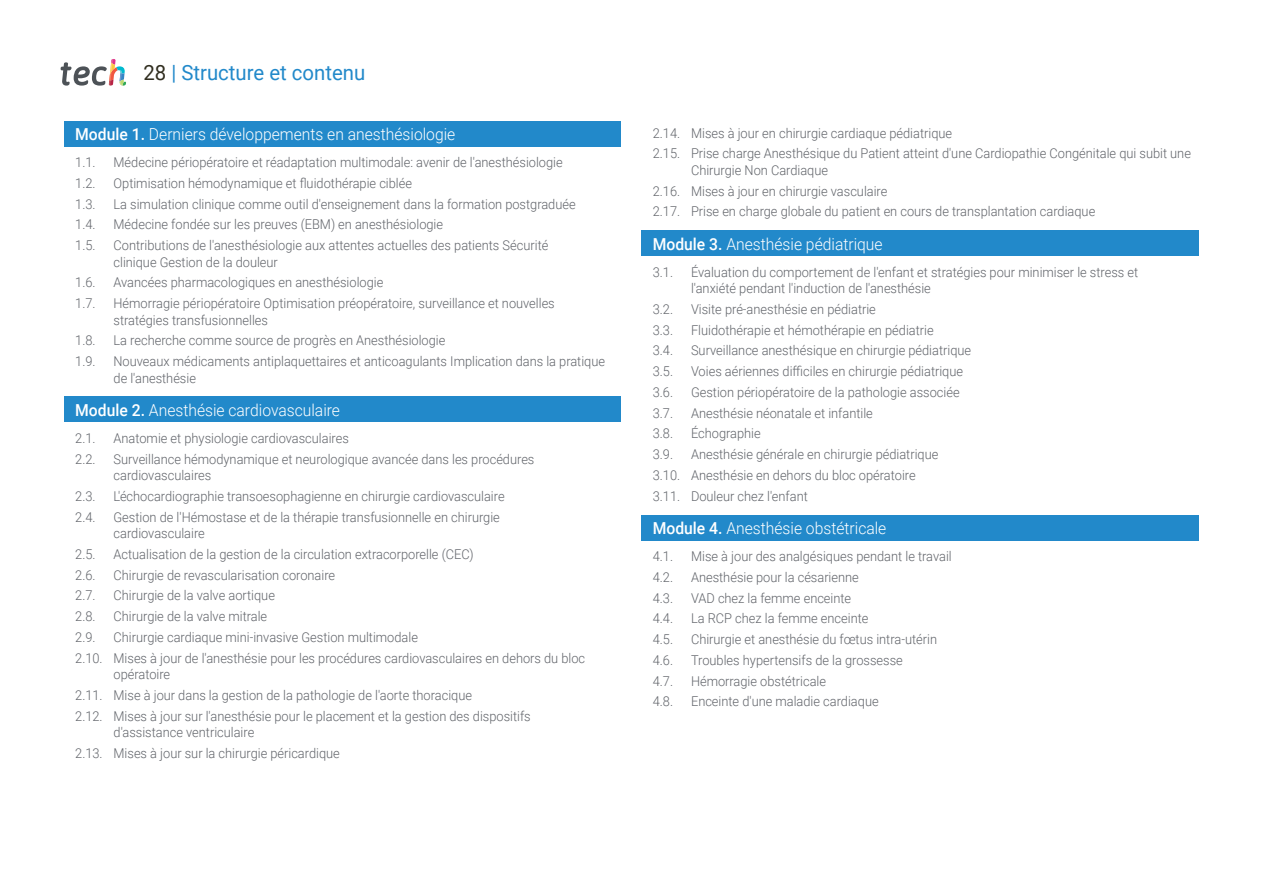
<style>
.page{position:relative;width:1263px;height:893px;background:#fff}
.page>*{position:absolute;margin:0;border:0;box-sizing:border-box;transform-origin:0 0}
.t1{font:21px "Roboto";color:#2289ca}
.t2{font:300 16.5px "Roboto";color:#fff;scale:.95 1}
.t3{font:300 13.5px/20.7px "Roboto";color:#61646a;scale:.95 1}
.s1{color:#312e20}
.s2{font-weight:500}
</style>
<div class="page">
<svg style="left:61px;top:59px;width:65px;height:27px"></svg>
<div style="left:64px;top:121px;width:557px;height:25px;background:#2289ca"></div>
<div style="left:64px;top:397px;width:557px;height:25px;background:#2289ca"></div>
<div style="left:642px;top:231px;width:557px;height:25px;background:#2289ca"></div>
<div style="left:642px;top:515px;width:557px;height:25px;background:#2289ca"></div>
<h1 class="t1" style="left:144px;top:57px;width:223px"><span class="s1">28</span> | Structure et contenu</h1>
<p class="t2" style="left:75px;top:123px;width:402px"><span class="s2">Module 1.</span> Derniers développements en anesthésiologie</p>
<p class="t3" style="left:75px;top:151px;width:23px">1.1.</p>
<p class="t3" style="left:114px;top:151px;width:474px">Médecine périopératoire et réadaptation multimodale: avenir de l'anesthésiologie</p>
<p class="t3" style="left:75px;top:172px;width:23px">1.2.</p>
<p class="t3" style="left:114px;top:172px;width:316px">Optimisation hémodynamique et fluidothérapie ciblée</p>
<p class="t3" style="left:75px;top:193px;width:23px">1.3.</p>
<p class="t3" style="left:114px;top:193px;width:488px">La simulation clinique comme outil d'enseignement dans la formation postgraduée</p>
<p class="t3" style="left:75px;top:214px;width:23px">1.4.</p>
<p class="t3" style="left:114px;top:214px;width:348px">Médecine fondée sur les preuves (EBM) en anesthésiologie</p>
<p class="t3" style="left:75px;top:234px;width:23px">1.5.</p>
<p class="t3" style="left:114px;top:237px;width:459px;line-height:16.5px">Contributions de l'anesthésiologie aux attentes actuelles des patients Sécurité clinique Gestion de la douleur</p>
<p class="t3" style="left:75px;top:272px;width:23px">1.6.</p>
<p class="t3" style="left:114px;top:272px;width:286px">Avancées pharmacologiques en anesthésiologie</p>
<p class="t3" style="left:75px;top:292px;width:23px">1.7.</p>
<p class="t3" style="left:114px;top:295px;width:466px;line-height:16.5px">Hémorragie périopératoire Optimisation préopératoire, surveillance et nouvelles stratégies transfusionnelles</p>
<p class="t3" style="left:75px;top:330px;width:23px">1.8.</p>
<p class="t3" style="left:114px;top:330px;width:351px">La recherche comme source de progrès en Anesthésiologie</p>
<p class="t3" style="left:75px;top:350px;width:23px">1.9.</p>
<p class="t3" style="left:114px;top:353px;width:519px;line-height:16.5px">Nouveaux médicaments antiplaquettaires et anticoagulants Implication dans la pratique de l'anesthésie</p>
<p class="t2" style="left:75px;top:398px;width:280px"><span class="s2">Module 2.</span> Anesthésie cardiovasculaire</p>
<p class="t3" style="left:75px;top:427px;width:23px">2.1.</p>
<p class="t3" style="left:114px;top:427px;width:249px">Anatomie et physiologie cardiovasculaires</p>
<p class="t3" style="left:75px;top:448px;width:23px">2.2.</p>
<p class="t3" style="left:114px;top:450px;width:445px;line-height:16.5px">Surveillance hémodynamique et neurologique avancée dans les procédures cardiovasculaires</p>
<p class="t3" style="left:75px;top:485px;width:23px">2.3.</p>
<p class="t3" style="left:114px;top:485px;width:413px">L'échocardiographie transoesophagienne en chirurgie cardiovasculaire</p>
<p class="t3" style="left:75px;top:506px;width:23px">2.4.</p>
<p class="t3" style="left:114px;top:508px;width:408px;line-height:16.5px">Gestion de l'Hémostase et de la thérapie transfusionnelle en chirurgie cardiovasculaire</p>
<p class="t3" style="left:75px;top:543px;width:23px">2.5.</p>
<p class="t3" style="left:114px;top:543px;width:381px">Actualisation de la gestion de la circulation extracorporelle (CEC)</p>
<p class="t3" style="left:75px;top:564px;width:23px">2.6.</p>
<p class="t3" style="left:114px;top:564px;width:235px">Chirurgie de revascularisation coronaire</p>
<p class="t3" style="left:75px;top:585px;width:23px">2.7.</p>
<p class="t3" style="left:114px;top:585px;width:171px">Chirurgie de la valve aortique</p>
<p class="t3" style="left:75px;top:605px;width:23px">2.8.</p>
<p class="t3" style="left:114px;top:605px;width:163px">Chirurgie de la valve mitrale</p>
<p class="t3" style="left:75px;top:626px;width:23px">2.9.</p>
<p class="t3" style="left:75px;top:626px;width:538px;text-indent:38px">Chirurgie cardiaque mini-invasive Gestion multimodale<br>2.10. Mises à jour de l'anesthésie pour les procédures cardiovasculaires en dehors du bloc</p>
<p class="t3" style="left:75px;top:663px;width:481px;text-indent:38px">opératoire<br>2.11. Mise à jour dans la gestion de la pathologie de l'aorte thoracique<br>2.12. Mises à jour sur l'anesthésie pour le placement et la gestion des dispositifs</p>
<p class="t3" style="left:75px;top:721px;width:280px;text-indent:38px">d'assistance ventriculaire<br>2.13. Mises à jour sur la chirurgie péricardique</p>
<p class="t3" style="left:653px;top:122px;width:568px">2.14. Mises à jour en chirurgie cardiaque pédiatrique<br>2.15. Prise charge Anesthésique du Patient atteint d'une Cardiopathie Congénitale qui subit une</p>
<p class="t3" style="left:653px;top:159px;width:467px;text-indent:38px">Chirurgie Non Cardiaque<br>2.16. Mises à jour en chirurgie vasculaire<br>2.17. Prise en charge globale du patient en cours de transplantation cardiaque</p>
<p class="t2" style="left:653px;top:232px;width:243px"><span class="s2">Module 3.</span> Anesthésie pédiatrique</p>
<p class="t3" style="left:653px;top:261px;width:23px">3.1.</p>
<p class="t3" style="left:691px;top:263px;width:472px;line-height:16.5px">Évaluation du comportement de l'enfant et stratégies pour minimiser le stress et l'anxiété pendant l'induction de l'anesthésie</p>
<p class="t3" style="left:653px;top:298px;width:23px">3.2.</p>
<p class="t3" style="left:691px;top:298px;width:196px">Visite pré-anesthésie en pédiatrie</p>
<p class="t3" style="left:653px;top:319px;width:23px">3.3.</p>
<p class="t3" style="left:691px;top:319px;width:257px">Fluidothérapie et hémothérapie en pédiatrie</p>
<p class="t3" style="left:653px;top:340px;width:23px">3.4.</p>
<p class="t3" style="left:691px;top:340px;width:296px">Surveillance anesthésique en chirurgie pédiatrique</p>
<p class="t3" style="left:653px;top:361px;width:23px">3.5.</p>
<p class="t3" style="left:691px;top:361px;width:288px">Voies aériennes difficiles en chirurgie pédiatrique</p>
<p class="t3" style="left:653px;top:381px;width:23px">3.6.</p>
<p class="t3" style="left:691px;top:381px;width:284px">Gestion périopératoire de la pathologie associée</p>
<p class="t3" style="left:653px;top:402px;width:23px">3.7.</p>
<p class="t3" style="left:691px;top:402px;width:193px">Anesthésie néonatale et infantile</p>
<p class="t3" style="left:653px;top:423px;width:23px">3.8.</p>
<p class="t3" style="left:691px;top:423px;width:75px">Échographie</p>
<p class="t3" style="left:653px;top:444px;width:23px">3.9.</p>
<p class="t3" style="left:653px;top:444px;width:302px;text-indent:38px">Anesthésie générale en chirurgie pédiatrique<br>3.10. Anesthésie en dehors du bloc opératoire<br>3.11. Douleur chez l'enfant</p>
<p class="t2" style="left:653px;top:516px;width:247px"><span class="s2">Module 4.</span> Anesthésie obstétricale</p>
<p class="t3" style="left:653px;top:545px;width:23px">4.1.</p>
<p class="t3" style="left:691px;top:545px;width:276px">Mise à jour des analgésiques pendant le travail</p>
<p class="t3" style="left:653px;top:566px;width:23px">4.2.</p>
<p class="t3" style="left:691px;top:566px;width:178px">Anesthésie pour la césarienne</p>
<p class="t3" style="left:653px;top:587px;width:23px">4.3.</p>
<p class="t3" style="left:691px;top:587px;width:170px">VAD chez la femme enceinte</p>
<p class="t3" style="left:653px;top:608px;width:23px">4.4.</p>
<p class="t3" style="left:691px;top:608px;width:188px">La RCP chez la femme enceinte</p>
<p class="t3" style="left:653px;top:628px;width:23px">4.5.</p>
<p class="t3" style="left:691px;top:628px;width:260px">Chirurgie et anesthésie du fœtus intra-utérin</p>
<p class="t3" style="left:653px;top:649px;width:23px">4.6.</p>
<p class="t3" style="left:691px;top:649px;width:224px">Troubles hypertensifs de la grossesse</p>
<p class="t3" style="left:653px;top:670px;width:23px">4.7.</p>
<p class="t3" style="left:691px;top:670px;width:144px">Hémorragie obstétricale</p>
<p class="t3" style="left:653px;top:691px;width:23px">4.8.</p>
<p class="t3" style="left:691px;top:691px;width:199px">Enceinte d'une maladie cardiaque</p>
</div>
